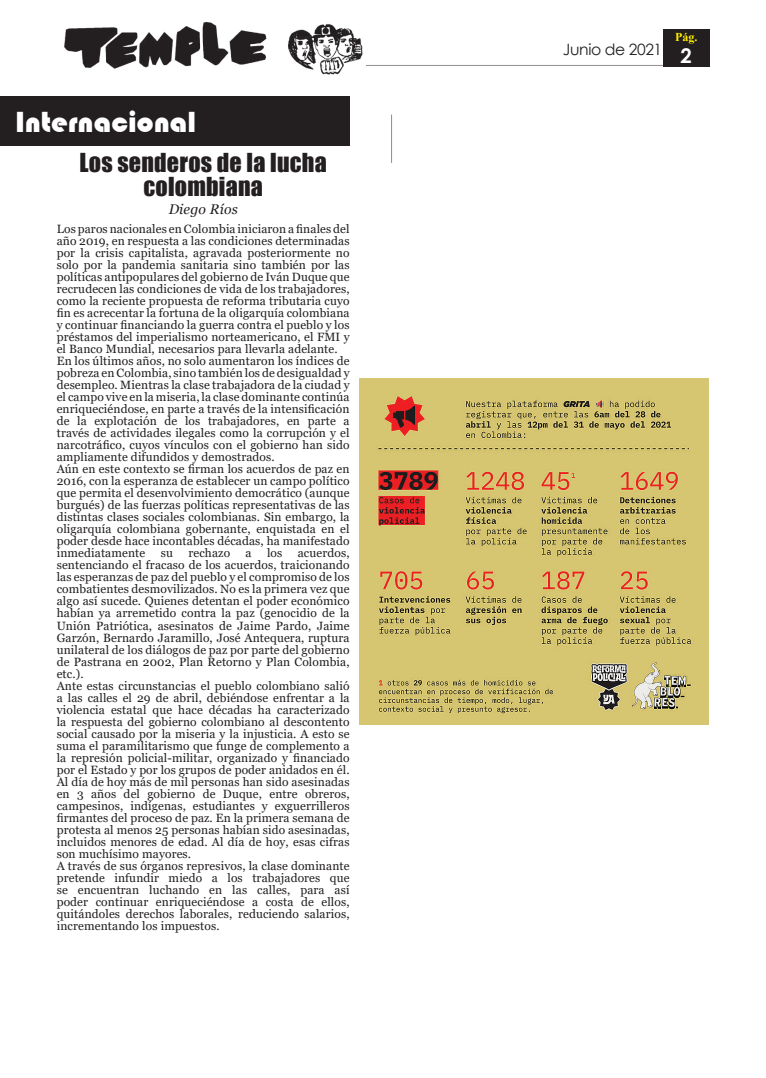
<style>
.page{position:relative;width:766px;height:1078px;background:#fff}
.page>*{position:absolute;margin:0;border:0;box-sizing:border-box;transform-origin:0 0}
.t1{font:30px "Bauhaus 93";color:#fff}
.t2{font:24px/24px "Impact";letter-spacing:.01em;color:#231f20;text-align:center}
.t3{font:700 20.3px "Century Gothic";color:#fff}
.t4{font:15.6px "Century Gothic";letter-spacing:-.025em;color:#231f20}
.t5{font:italic 14px "Georgia";letter-spacing:.01em;color:#231f20}
.t6{font:12px/12px "Georgia";letter-spacing:.01em;color:#231f20}
.t7{font:700 12px "Times New Roman";color:#fff101}
</style>
<div class="page">
<hr style="left:366px;top:65px;width:297px;height:1px;background:#231f20">
<img style="left:64px;top:22px;width:299px;height:53px">
<div style="left:0;top:97px;width:349px;height:49px;background:#231f20"></div>
<hr style="left:391px;top:114px;width:1px;height:49px;background:#231f20">
<div style="left:663px;top:29px;width:46px;height:38px;background:#231f20"></div>
<img style="left:359px;top:378px;width:349px;height:346px">
<h1 class="t1" style="left:15px;top:105px;width:183px">Internacional</h1>
<h2 class="t2" style="left:79px;top:150px;width:249px">Los senderos de la lucha colombiana</h2>
<p class="t5" style="left:169px;top:200px;width:70px">Diego Ríos</p>
<p class="t6" style="left:57px;top:223px;width:294px">Los paros nacionales en Colombia iniciaron a finales del año 2019, en respuesta a las condiciones determinadas por la crisis capitalista, agravada posteriormente no solo por la pandemia sanitaria sino también por las políticas antipopulares del gobierno de Iván Duque que recrudecen las condiciones de vida de los trabajadores, como la reciente propuesta de reforma tributaria cuyo fin es acrecentar la fortuna de la oligarquía colombiana y continuar financiando la guerra contra el pueblo y los préstamos del imperialismo norteamericano, el FMI y el Banco Mundial, necesarios para llevarla adelante.<br>En los últimos años, no solo aumentaron los índices de pobreza en Colombia, sino también los de desigualdad y desempleo. Mientras la clase trabajadora de la ciudad y el campo vive en la miseria, la clase dominante continúa enriqueciéndose, en parte a través de la intensificación de la explotación de los trabajadores, en parte a través de actividades ilegales como la corrupción y el narcotráfico, cuyos vínculos con el gobierno han sido ampliamente difundidos y demostrados.<br>Aún en este contexto se firman los acuerdos de paz en 2016, con la esperanza de establecer un campo político que permita el desenvolvimiento democrático (aunque burgués) de las fuerzas políticas representativas de las distintas clases sociales colombianas. Sin embargo, la oligarquía colombiana gobernante, enquistada en el poder desde hace incontables décadas, ha manifestado inmediatamente</p>
<p class="t6" style="left:57px;top:547px;width:294px;text-indent:241px">acuerdos, sentenciando el fracaso de los acuerdos, traicionando las esperanzas de paz del pueblo y el compromiso de los combatientes desmovilizados. No es la primera vez que algo así sucede. Quienes detentan el poder económico habían ya arremetido contra la paz (genocidio de la Unión Patriótica, asesinatos de Jaime Pardo, Jaime Garzón, Bernardo Jaramillo, José Antequera, ruptura unilateral de los diálogos de paz por parte del gobierno de Pastrana en 2002, Plan Retorno y Plan Colombia, etc.).<br>Ante estas circunstancias el pueblo colombiano salió a las calles el 29 de abril, debiéndose enfrentar a la violencia estatal que hace décadas ha caracterizado la respuesta del gobierno colombiano al descontento social causado por la miseria y la injusticia. A esto se suma el paramilitarismo que funge de complemento a la represión policial-militar, organizado y financiado por el Estado y por los grupos de poder anidados en él.<br>Al día de hoy más de mil personas han sido asesinadas en 3 años del gobierno de Duque, entre obreros, campesinos, indígenas, estudiantes y exguerrilleros firmantes del proceso de paz. En la primera semana de protesta al menos 25 personas habían sido asesinadas, incluidos menores de edad. Al día de hoy, esas cifras son muchísimo mayores.<br>A través de sus órganos represivos, la clase dominante pretende infundir miedo a los trabajadores que se encuentran luchando en las calles, para así poder continuar enriqueciéndose a costa de ellos, quitándoles derechos laborales, reduciendo salarios, incrementando los impuestos.</p>
<p class="t6" style="left:161px;top:547px;width:14px">su</p>
<p class="t6" style="left:188px;top:547px;width:43px">rechazo</p>
<p class="t6" style="left:245px;top:547px;width:8px">a</p>
<p class="t6" style="left:267px;top:547px;width:17px">los</p>
<p class="t4" style="left:563px;top:39px;width:101px">Junio de 2021</p>
<p class="t7" style="left:674px;top:28px;width:24px">Pág.</p>
<h3 class="t3" style="left:680px;top:41px;width:13px">2</h3>
<h3 class="t3" style="left:690px;top:45px;width:13px">2</h3>
</div>
